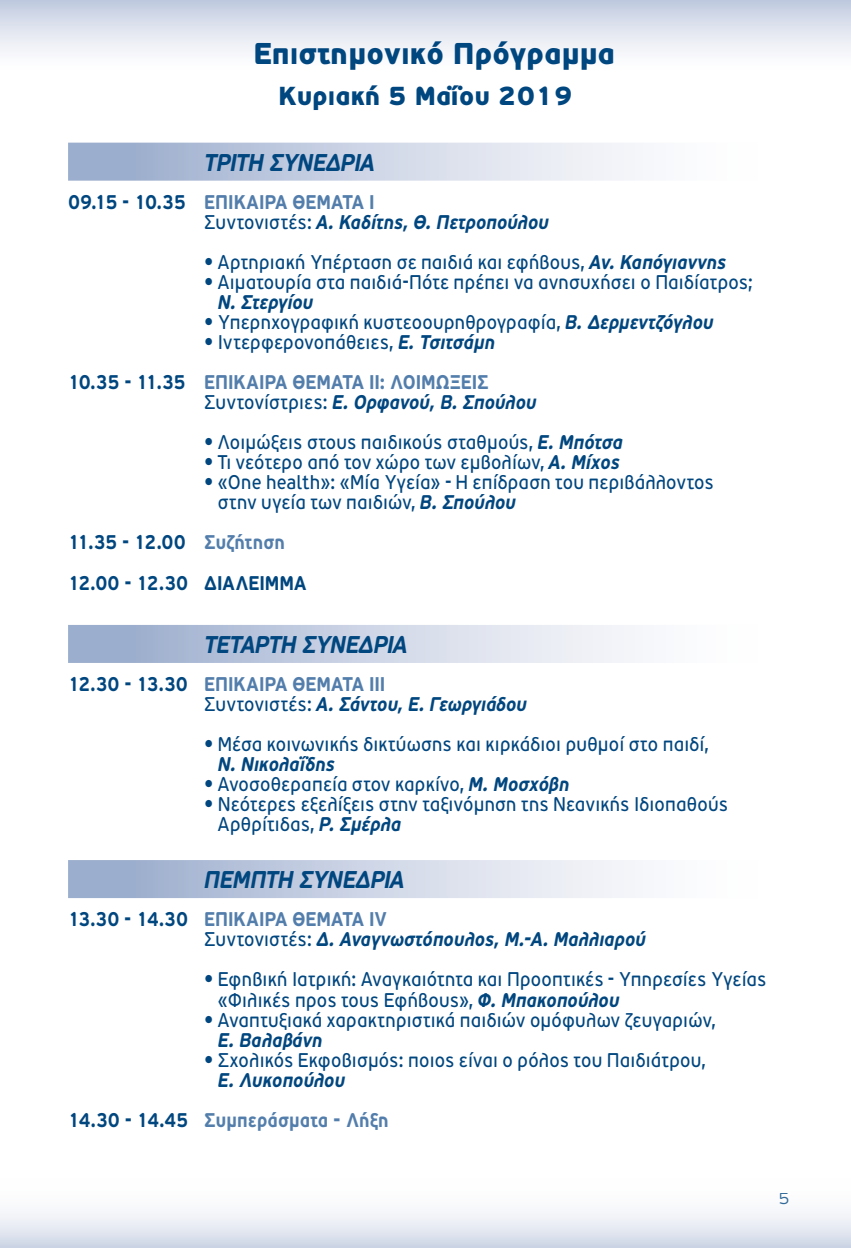
<style>
.page{position:relative;width:851px;height:1248px;background:#fff}
.page>*{position:absolute;margin:0;border:0;box-sizing:border-box;transform-origin:0 0}
.t1{font:900 30px "PF Traffic";color:#00467f}
.t2{font:900 26px "PF Traffic";color:#00467f}
.t3{font:italic 700 24.2px "PF Traffic";letter-spacing:-.015em;color:#00467f;scale:.91 1}
.t4{font:19.8px/20px "PF Traffic";letter-spacing:.015em;color:#00467f;scale:.91 1}
.t5{font:italic 700 19.8px/20px "PF Traffic";color:#00467f;scale:.91 1}
.t6{font:700 19.8px/40px "PF Traffic";letter-spacing:.01em;color:#537eac;scale:.91 1}
.t7{font:700 19.8px/41px "PF Traffic";letter-spacing:.005em;color:#00467f;scale:.86 1}
.t8{font:700 19.8px "PF Traffic";letter-spacing:.005em;color:#00467f;scale:.91 1}
.t9{font:300 16px "PF Traffic";color:#00467f}
.s1{font-style:normal}
.s2{font-style:normal;color:#537eac}
.s3{font-weight:400;font-style:normal}
.s4{font-weight:700;font-style:italic}
.s5{font-weight:400;color:#00467f}
.s6{font-style:italic;color:#00467f}
.s7{color:#00467f}
.s8{color:#537eac}
</style>
<div class="page">
<div style="left:0;top:0;width:850px;height:73px;background:linear-gradient(to bottom,#c3cde0,#fff)"></div>
<div style="left:0;top:1174px;width:850px;height:73px;background:linear-gradient(to bottom,#fff,#d8dfeb)"></div>
<div style="left:68px;top:143px;width:714px;height:38px;background:linear-gradient(to right,#9aaccc,#fff)"></div>
<div style="left:68px;top:625px;width:714px;height:38px;background:linear-gradient(to right,#9aaccc,#fff)"></div>
<div style="left:68px;top:860px;width:714px;height:38px;background:linear-gradient(to right,#9aaccc,#fff)"></div>
<h1 class="t1" style="left:253px;top:35px;width:363px">Επιστημονικό Πρόγραμμα</h1>
<h2 class="t2" style="left:278px;top:80px;width:296px">Κυριακή 5 Μαΐου 2019</h2>
<p class="t3" style="left:204px;top:148px;width:189px">ΤΡΙΤΗ ΣΥΝΕΔΡΙΑ</p>
<p class="t5" style="left:204px;top:192px;width:380px;text-indent:-136px"><span class="s1">09.15 - 10.35</span> <span class="s2">ΕΠΙΚΑΙΡΑ ΘΕΜΑΤΑ Ι<br></span><span class="s3">Συντονιστές:</span> Α. Καδίτης, Θ. Πετροπούλου</p>
<p class="t4" style="left:204px;top:252px;width:575px">• Αρτηριακή Υπέρταση σε παιδιά και εφήβους, <span class="s4">Αν. Καπόγιαννης</span></p>
<p class="t4" style="left:204px;top:272px;width:604px">• Αιματουρία στα παιδιά-Πότε πρέπει να ανησυχήσει ο Παιδίατρος;</p>
<p class="t5" style="left:218px;top:292px;width:106px">Ν. Στεργίου</p>
<p class="t4" style="left:204px;top:312px;width:561px">• Υπερηχογραφική κυστεοουρηθρογραφία, <span class="s4">Β. Δερμεντζόγλου</span></p>
<p class="t6" style="left:68px;top:322px;width:471px;text-indent:136px"><span class="s5">• Ιντερφερονοπάθειες,</span> <span class="s6">Ε. Τσιτσάμη<br></span><span class="s7">10.35 - 11.35</span> ΕΠΙΚΑΙΡΑ ΘΕΜΑΤΑ ΙΙ: ΛΟΙΜΩΞΕΙΣ</p>
<p class="t5" style="left:204px;top:392px;width:366px"><span class="s3">Συντονίστριες:</span> Ε. Ορφανού, Β. Σπούλου</p>
<p class="t4" style="left:204px;top:432px;width:461px">• Λοιμώξεις στους παιδικούς σταθμούς, <span class="s4">Ε. Μπότσα</span></p>
<p class="t4" style="left:204px;top:452px;width:458px">• Τι νεότερο από τον χώρο των εμβολίων, <span class="s4">Α. Μίχος</span></p>
<p class="t4" style="left:218px;top:472px;width:546px;text-indent:-14px">• «One health»: «Μία Υγεία» - Η επίδραση του περιβάλλοντος στην υγεία των παιδιών, <span class="s4">Β. Σπούλου</span></p>
<p class="t7" style="left:68px;top:521px;width:254px">11.35 - 12.00 <span class="s8">Συζήτηση<br></span>12.00 - 12.30 Διάλει</p>
<p class="t8" style="left:265px;top:571px;width:45px">μμα</p>
<p class="t3" style="left:204px;top:630px;width:225px">ΤΕΤΑΡΤΗ ΣΥΝΕΔΡΙΑ</p>
<p class="t5" style="left:204px;top:674px;width:356px;text-indent:-136px"><span class="s1">12.30 - 13.30</span> <span class="s2">ΕΠΙΚΑΙΡΑ ΘΕΜΑΤΑ ΙΙΙ<br></span><span class="s3">Συντονιστές:</span> Α. Σάντου, Ε. Γεωργιάδου</p>
<p class="t4" style="left:204px;top:734px;width:555px">• Μέσα κοινωνικής δικτύωσης και κιρκάδιοι ρυθμοί στο παιδί,</p>
<p class="t5" style="left:218px;top:754px;width:130px">Ν. Νικολαΐδης</p>
<p class="t4" style="left:204px;top:774px;width:403px">• Ανοσοθεραπεία στον καρκίνο, <span class="s4">Μ. Μοσχόβη</span></p>
<p class="t4" style="left:218px;top:794px;width:562px;text-indent:-14px">• Νεότερες εξελίξεις στην ταξινόμηση της Νεανικής Ιδιοπαθούς<br>Αρθρίτιδας, <span class="s4">Ρ. Σμέρλα</span></p>
<p class="t3" style="left:204px;top:865px;width:222px">ΠΕΜΠΤΗ ΣΥΝΕΔΡΙΑ</p>
<p class="t5" style="left:204px;top:909px;width:487px;text-indent:-136px"><span class="s1">13.30 - 14.30</span> <span class="s2">ΕΠΙΚΑΙΡΑ ΘΕΜΑΤΑ ΙV<br></span><span class="s3">Συντονιστές:</span> Δ. Αναγνωστόπουλος, Μ.-Α. Μαλλιαρού</p>
<p class="t4" style="left:218px;top:969px;width:604px;text-indent:-14px">• Εφηβική Ιατρική: Αναγκαιότητα και Προοπτικές - Υπηρεσίες Υγείας «Φιλικές προς τους Εφήβους», <span class="s4">Φ. Μπακοπούλου</span></p>
<p class="t4" style="left:204px;top:1009px;width:563px">• Αναπτυξιακά χαρακτηριστικά παιδιών ομόφυλων ζευγαριών,</p>
<p class="t5" style="left:218px;top:1029px;width:117px">Ε. Βαλαβάνη</p>
<p class="t4" style="left:204px;top:1049px;width:552px">• Σχολικός Εκφοβισμός: ποιος είναι ο ρόλος του Παιδιάτρου,</p>
<p class="t6" style="left:68px;top:1059px;width:354px;text-indent:150px"><span class="s6">Ε. Λυκοπούλου<br></span><span class="s7">14.30 - 14.45</span> Συμπεράσματα - Λήξη</p>
<p class="t9" style="left:778px;top:1189px;width:12px">5</p>
</div>
